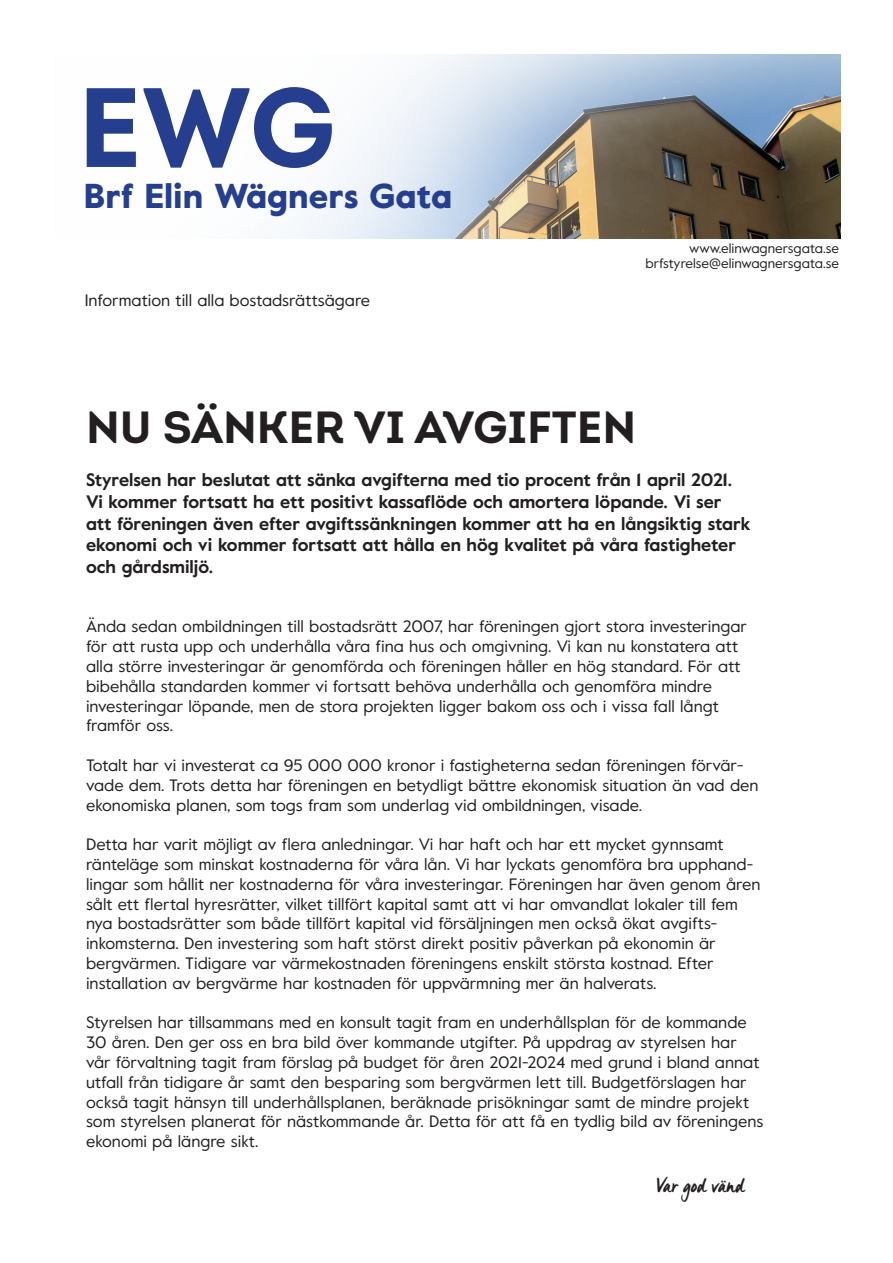
<style>
.page{position:relative;width:893px;height:1263px;background:#fff}
.page>*{position:absolute;margin:0;border:0;box-sizing:border-box;transform-origin:0 0}
.t1{font:700 112.5px "Intro HL";color:#253f8e}
.t2{font:700 45px "Intro HL";color:#231f20}
.t3{font:900 34.5px "Value";color:#253f8e}
.t4{font:21px "Manus Smooth";letter-spacing:.01em;color:#231f20}
.t5{font:700 18px/21.6px "Value";color:#231f20}
.t6{font:16.5px/19.8px "Value";color:#231f20}
.t7{font:13.5px/15px "Value";color:#231f20;text-align:right}
</style>
<div class="page">
<img style="left:283px;top:54px;width:558px;height:185px">
<h1 class="t1" style="left:78px;top:56px;width:251px">EWG</h1>
<h3 class="t3" style="left:84px;top:172px;width:370px">Brf Elin Wägners Gata</h3>
<p class="t6" style="left:85px;top:289px;width:287px">Information till alla bostadsrättsägare</p>
<p class="t7" style="left:645px;top:241px;width:195px">www.elinwagnersgata.se brfstyrelse@elinwagnersgata.se</p>
<h2 class="t2" style="left:86px;top:399px;width:544px">NU SÄN KER VI AVGIFTEN</h2>
<p class="t5" style="left:86px;top:469px;width:666px">Styrelsen har beslutat att sänka avgifterna med tio procent från 1 april 2021.<br>Vi kommer fortsatt ha ett positivt kassaflöde och amortera löpande. Vi ser att föreningen även efter avgiftssänkningen kommer att ha en långsiktig stark ekonomi och vi kommer fortsatt att hålla en hög kvalitet på våra fastigheter och gårdsmiljö.</p>
<p class="t6" style="left:86px;top:616px;width:662px">Ända sedan ombildningen till bostadsrätt 2007, har föreningen gjort stora investeringar för att rusta upp och underhålla våra fina hus och omgivning. Vi kan nu konstatera att alla större investeringar är genomförda och föreningen håller en hög standard. För att bibehålla standarden kommer vi fortsatt behöva underhålla och genomföra mindre investeringar löpande, men de stora projekten ligger bakom oss och i vissa fall långt framför oss.</p>
<p class="t6" style="left:86px;top:755px;width:674px">Totalt har vi investerat ca 95 000 000 kronor i fastigheterna sedan föreningen förvär&shy;vade dem. Trots detta har föreningen en betydligt bättre ekonomisk situation än vad den ekonomiska planen, som togs fram som underlag vid ombildningen, visade.</p>
<p class="t6" style="left:86px;top:834px;width:676px">Detta har varit möjligt av flera anledningar. Vi har haft och har ett mycket gynnsamt ränteläge som minskat kostnaderna för våra lån. Vi har lyckats genomföra bra upphand&shy;lingar som hållit ner kostnaderna för våra investeringar. Föreningen har även genom åren sålt ett flertal hyresrätter, vilket tillfört kapital samt att vi har omvandlat lokaler till fem nya bostadsrätter som både tillfört kapital vid försäljningen men också ökat avgifts&shy;inkomsterna. Den investering som haft störst direkt positiv påverkan på ekonomin är bergvärmen. Tidigare var värmekostnaden föreningens enskilt största kostnad. Efter installation av bergvärme har kostnaden för uppvärmning mer än halverats.</p>
<p class="t6" style="left:86px;top:1012px;width:679px">Styrelsen har tillsammans med en konsult tagit fram en underhållsplan för de kommande 30 åren. Den ger oss en bra bild över kommande utgifter. På uppdrag av styrelsen har vår förvaltning tagit fram förslag på budget för åren 2021-2024 med grund i bland annat utfall från tidigare år samt den besparing som bergvärmen lett till. Budgetförslagen har också tagit hänsyn till underhållsplanen, beräknade prisökningar samt de mindre projekt som styrelsen planerat för nästkommande år. Detta för att få en tydlig bild av föreningens ekonomi på längre sikt.</p>
<p class="t4" style="left:657px;top:1172px;width:89px">Var god vänd</p>
</div>
